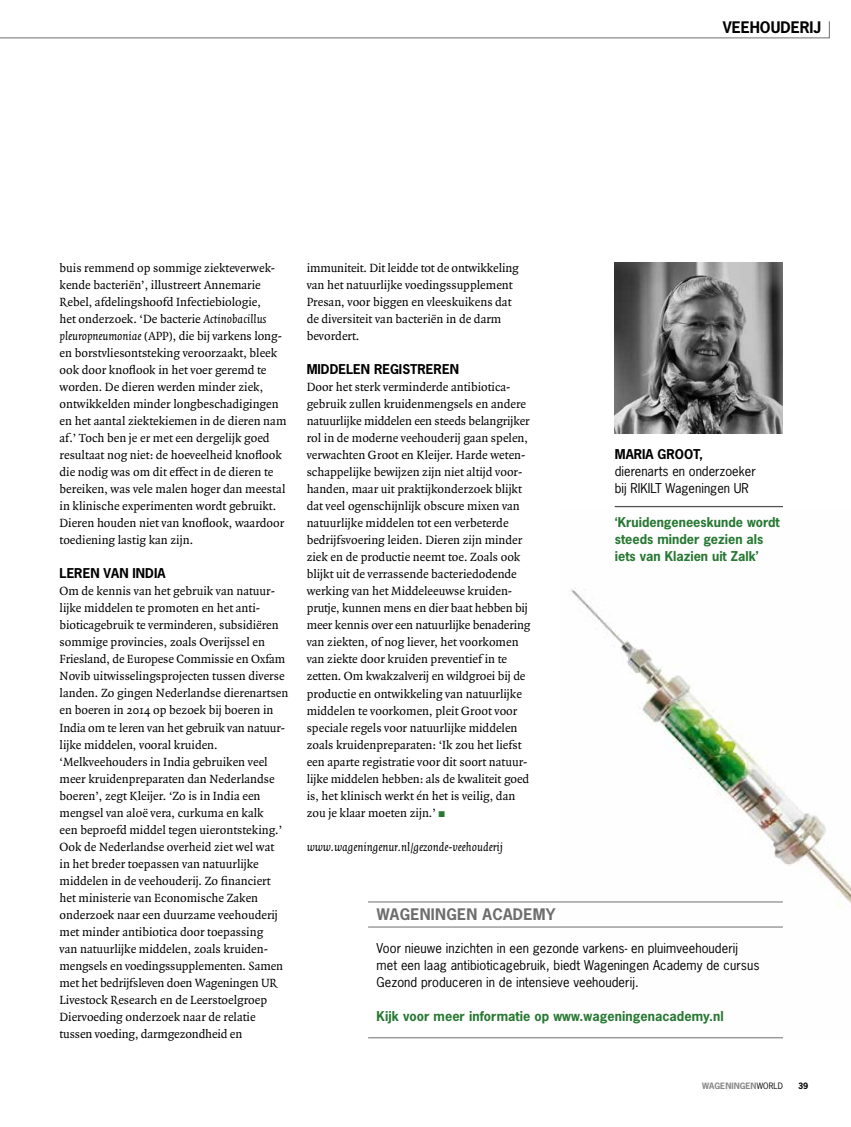
<style>
.page{position:relative;width:851px;height:1127px;background:#fff}
.page>*{position:absolute;margin:0;border:0;box-sizing:border-box;transform-origin:0 0}
.t1{font:700 15px "News Gothic Std";letter-spacing:.02em;color:#6e6e6e}
.t2{font:700 15px "News Gothic Std";color:#000}
.t3{font:12.75px/17px "Quadraat OT";color:#000}
.t4{font:12.75px/17px "News Gothic Std";letter-spacing:.005em;color:#000}
.t5{font:700 12.75px/17px "News Gothic Std";color:#277832}
.t6{font:italic 12.75px "Quadraat OT";color:#000}
.t7{font:700 8.25px "News Gothic Std";letter-spacing:.01em;color:#868786}
.t8{font:700 8.25px "News Gothic Std";color:#000}
.s1{font-style:italic}
.s2{font-family:"News Gothic Std";font-weight:700}
.s3{font-weight:700}
.s4{font-weight:400;color:#000}
</style>
<div class="page">
<img style="left:561px;top:588px;width:289px;height:451px">
<img style="left:614px;top:263px;width:168px;height:170px">
<hr style="left:614px;top:506px;width:168px;height:1px;background:#6e6e6e">
<hr style="left:368px;top:926px;width:414px;height:1px;background:#6e6e6e">
<hr style="left:368px;top:901px;width:414px;height:1px;background:#6e6e6e">
<hr style="left:368px;top:1037px;width:414px;height:1px;background:#6e6e6e">
<svg style="left:0;top:21px;width:830px;height:18px"></svg>
<p class="t2" style="left:722px;top:17px;width:100px">VEEHOUDERIJ</p>
<p class="t3" style="left:60px;top:260px;width:228px">buis remmend op sommige ziekteverwek&shy;kende bacteriën’, illustreert Annemarie Rebel, afdelingshoofd Infectiebiologie,<br>het onderzoek. ‘De bacterie <span class="s1">Actinobacillus pleuropneumoniae</span> (APP), die bij varkens long&shy;en borstvliesontsteking veroorzaakt, bleek ook door knoflook in het voer geremd te worden. De dieren werden minder ziek, ontwikkelden minder longbeschadigingen en het aantal ziektekiemen in de dieren nam af.’ Toch ben je er met een dergelijk goed resultaat nog niet: de hoeveelheid knoflook die nodig was om dit effect in de dieren te bereiken, was vele malen hoger dan meestal in klinische experimenten wordt gebruikt.<br>Dieren houden niet van knoflook, waardoor toediening lastig kan zijn.</p>
<p class="t3" style="left:60px;top:566px;width:230px"><span class="s2">LEREN VAN INDIA<br></span>Om de kennis van het gebruik van natuur&shy;lijke middelen te promoten en het anti&shy;bioticagebruik te verminderen, subsidiëren sommige provincies, zoals Overijssel en Friesland, de Europese Commissie en Oxfam Novib uitwisselingsprojecten tussen diverse landen. Zo gingen Nederlandse dierenartsen en boeren in 2014 op bezoek bij boeren in India om te leren van het gebruik van natuur&shy;lijke middelen, vooral kruiden. ‘Melkveehouders in India gebruiken veel meer kruidenpreparaten dan Nederlandse boeren’, zegt Kleijer. ‘Zo is in India een mengsel van aloë vera, curkuma en kalk<br>een beproefd middel tegen uierontsteking.’ Ook de Nederlandse overheid ziet wel wat<br>in het breder toepassen van natuurlijke middelen in de veehouderij. Zo financiert het ministerie van Economische Zaken onderzoek naar een duurzame veehouderij met minder antibiotica door toepassing<br>van natuurlijke middelen, zoals kruiden&shy;mengsels en voedingssupplementen. Samen met het bedrijfsleven doen Wageningen UR Livestock Research en de Leerstoelgroep Diervoeding onderzoek naar de relatie tussen voeding, darmgezondheid en</p>
<p class="t3" style="left:306px;top:260px;width:213px">immuniteit. Dit leidde tot de ontwikkeling van het natuurlijke voedingssupplement Presan, voor biggen en vleeskuikens dat de diversiteit van bacteriën in de darm bevordert.</p>
<p class="t3" style="left:306px;top:362px;width:225px"><span class="s2">MIDDELEN REGISTREREN<br></span>Door het sterk verminderde antibiotica&shy;gebruik zullen kruidenmengsels en andere natuurlijke middelen een steeds belangrijker rol in de moderne veehouderij gaan spelen, verwachten Groot en Kleijer. Harde weten&shy;schappelijke bewijzen zijn niet altijd voor&shy;handen, maar uit praktijkonderzoek blijkt dat veel ogenschijnlijk obscure mixen van natuurlijke middelen tot een verbeterde bedrijfsvoering leiden. Dieren zijn minder ziek en de productie neemt toe. Zoals ook blijkt uit de verrassende bacteriedodende werking van het Middeleeuwse kruiden&shy;prutje, kunnen mens en dier baat hebben bij meer kennis over een natuurlijke benadering van ziekten, of nog liever, het voorkomen van ziekte door kruiden preventief in te zetten. Om kwakzalverij en wildgroei bij de productie en ontwikkeling van natuurlijke middelen te voorkomen, pleit Groot voor speciale regels voor natuurlijke middelen zoals kruidenpreparaten: ‘Ik zou het liefst een aparte registratie voor dit soort natuur&shy;lijke middelen hebben: als de kwaliteit goed is, het klinisch werkt én het is veilig, dan zou je klaar moeten zijn.’</p>
<p class="t6" style="left:306px;top:840px;width:198px">www.wageningenur.nl/gezonde-veehouderij</p>
<p class="t1" style="left:376px;top:905px;width:180px">WAGENINGEN ACADEMY</p>
<p class="t4" style="left:614px;top:446px;width:142px"><span class="s3">MARIA GROOT, </span>dierenarts en onderzoeker bij RIKILT Wageningen UR</p>
<p class="t5" style="left:614px;top:514px;width:166px">‘Kruidengeneeskunde wordt steeds minder gezien als iets van Klazien uit Zalk’</p>
<p class="t4" style="left:376px;top:939px;width:384px">Voor nieuwe inzichten in een gezonde varkens- en pluimveehouderij met een laag antibioticagebruik, biedt Wageningen Academy de cursus<br>Gezond produceren in de intensieve veehouderij.</p>
<p class="t5" style="left:376px;top:1007px;width:348px">Kijk voor meer informatie op www.wageningenacademy.nl</p>
<p class="t7" style="left:702px;top:1080px;width:82px">WAGENINGEN<span class="s4">WORLD</span></p>
<p class="t8" style="left:798px;top:1080px;width:12px">39</p>
</div>
